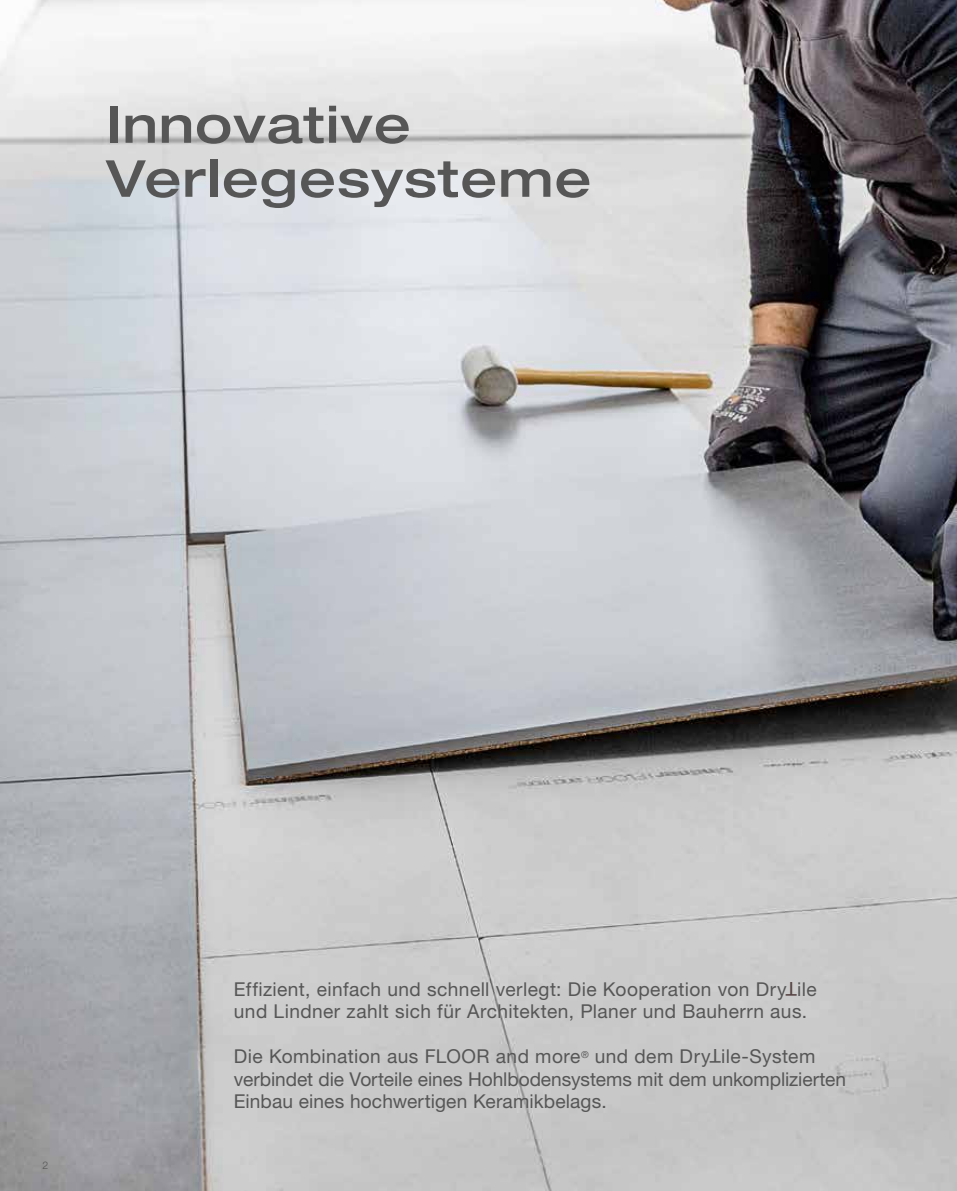
<style>
.page{position:relative;width:957px;height:1191px;background:#fff}
.page>*{position:absolute;margin:0;border:0;box-sizing:border-box;transform-origin:0 0}
.t1{font:500 expanded 51px/54px "Helvetica Neue LT Pro";letter-spacing:.025em;color:#565656}
.t2{font:19.2px/22.5px "Helvetica Neue LT Pro";letter-spacing:.02em;color:#565656}
.t3{font:19.2px/22.5px "Helvetica Neue LT Pro";color:#565656}
.t4{font:300 10.5px "Helvetica Neue LT Pro";color:#565656}
</style>
<div class="page">
<img style="left:0;top:0;width:957px;height:1191px">
<svg style="left:786px;top:982px;width:11px;height:13px"></svg>
<svg style="left:710px;top:1049px;width:10px;height:14px"></svg>
<h1 class="t1" style="left:106px;top:96px;width:486px">Innovative<br>Verlegesysteme</h1>
<p class="t4" style="left:43px;top:1158px;width:7px">2</p>
<p class="t2" style="left:234px;top:977px;width:554px">Effizient, einfach und schnell verlegt: Die Kooperation von Dry</p>
<p class="t2" style="left:234px;top:977px;width:584px;text-indent:563px">ile und Lindner zahlt sich für Architekten, Planer und Bauherrn aus.</p>
<p class="t2" style="left:234px;top:1044px;width:478px">Die Kombination aus FLOOR and more<sup>®</sup> und dem Dry</p>
<p class="t3" style="left:234px;top:1044px;width:614px;text-indent:487px">ile-System verbindet die Vorteile eines Hohlbodensystems mit dem unkomplizierten<br>Einbau eines hochwertigen Keramikbelags.</p>
</div>
